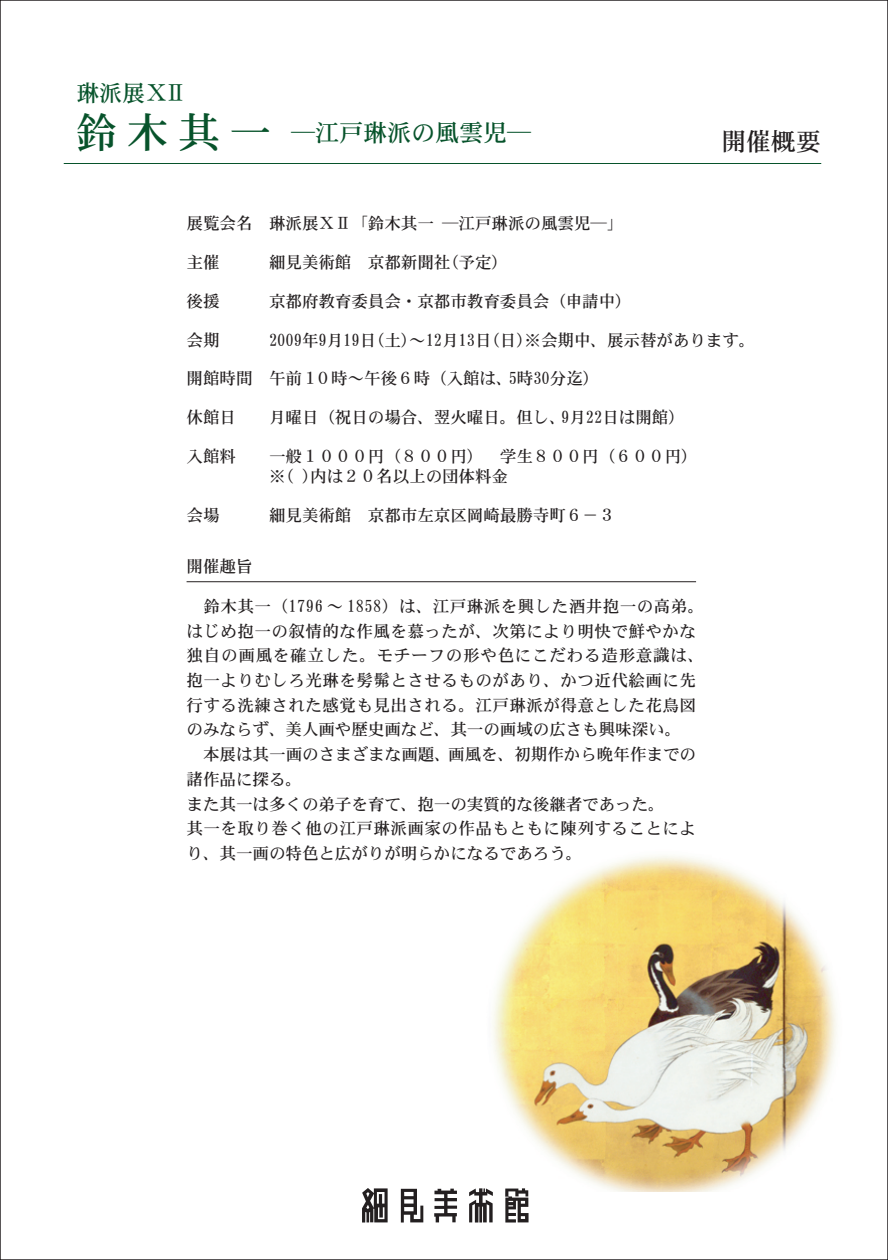
<style>
.page{position:relative;width:888px;height:1260px;background:#fff}
.page>*{position:absolute;margin:0;border:0;box-sizing:border-box;transform-origin:0 0}
.t1{font:24.75px "DFHS Mincho W5 WIN RKSJ H";color:#231f20}
.t2{font:24px "DFHS Mincho W5 WIN RKSJ H";color:#07532b}
.t3{font:22.95px "DFHS Mincho W5 WIN RKSJ H";color:#07532b}
.t4{font:16.5px/24.8px "DFHS Mincho W5 WIN RKSJ H";color:#231f20}
.t5{font:16.5px/24.8px "DFHS Mincho W5 WIN RKSJ H";letter-spacing:.03em;color:#231f20}
.s1{font-size:42px}
</style>
<div class="page">
<hr style="left:64px;top:163px;width:757px;height:1px;background:#07532b">
<img style="left:492px;top:855px;width:345px;height:337px">
<hr style="left:187px;top:581px;width:509px;height:1px;background:#231f20">
<svg style="left:362px;top:1188px;width:26px;height:35px"></svg>
<svg style="left:401px;top:1189px;width:22px;height:34px"></svg>
<svg style="left:434px;top:1189px;width:23px;height:33px"></svg>
<svg style="left:469px;top:1188px;width:24px;height:35px"></svg>
<svg style="left:505px;top:1188px;width:24px;height:35px"></svg>
<h3 class="t3" style="left:76px;top:81px;width:112px">琳派展ⅩⅡ</h3>
<h2 class="t2" style="left:75px;top:120px;width:457px"><span class="s1">鈴木其一</span> ─江戸琳派の風雲児─</h2>
<h1 class="t1" style="left:721px;top:129px;width:101px">開催概要</h1>
<p class="t4" style="left:187px;top:210px;width:438px">展覧会名 琳派展ⅩⅡ「鈴木其一 ─江戸琳派の風雲児─」</p>
<p class="t4" style="left:187px;top:249px;width:34px">主催</p>
<p class="t4" style="left:269px;top:249px;width:232px">細見美術館 京都新聞社(予定)</p>
<p class="t4" style="left:187px;top:288px;width:34px">後援</p>
<p class="t4" style="left:269px;top:288px;width:364px">京都府教育委員会・京都市教育委員会（申請中）</p>
<p class="t4" style="left:187px;top:327px;width:34px">会期</p>
<p class="t4" style="left:269px;top:327px;width:488px">2009年9月19日(土)～12月13日(日)※会期中、展示替があります。</p>
<p class="t4" style="left:187px;top:366px;width:414px">開館時間 午前１０時～午後６時（入館は、5時30分迄）</p>
<p class="t4" style="left:187px;top:405px;width:51px">休館日</p>
<p class="t4" style="left:269px;top:405px;width:417px">月曜日（祝日の場合、翌火曜日。但し、9月22日は開館）</p>
<p class="t4" style="left:187px;top:444px;width:51px">入館料</p>
<p class="t4" style="left:269px;top:447px;width:430px;line-height:19.5px">一般１０００円（８００円） 学生８００円（６００円）※( )内は２０名以上の団体料金</p>
<p class="t4" style="left:187px;top:503px;width:34px">会場</p>
<p class="t4" style="left:269px;top:503px;width:348px">細見美術館 京都市左京区岡崎最勝寺町６－３</p>
<p class="t4" style="left:187px;top:554px;width:67px">開催趣旨</p>
<p class="t5" style="left:187px;top:593px;width:519px;text-indent:17px">鈴木其一（1796 ～ 1858）は、江戸琳派を興した酒井抱一の高弟。はじめ抱一の叙情的な作風を慕ったが、次第により明快で鮮やかな独自の画風を確立した。モチーフの形や色にこだわる造形意識は、抱一よりむしろ光琳を髣髴とさせるものがあり、かつ近代絵画に先行する洗練された感覚も見出される。江戸琳派が得意とした花鳥図のみならず、美人画や歴史画など、其一の画域の広さも興味深い。</p>
<p class="t4" style="left:187px;top:742px;width:511px;text-indent:17px">本展は其一画のさまざまな画題、画風を、初期作から晩年作までの諸作品に探る。<br>また其一は多くの弟子を育て、抱一の実質的な後継者であった。<br>其一を取り巻く他の江戸琳派画家の作品もともに陳列することにより、其一画の特色と広がりが明らかになるであろう。</p>
</div>
